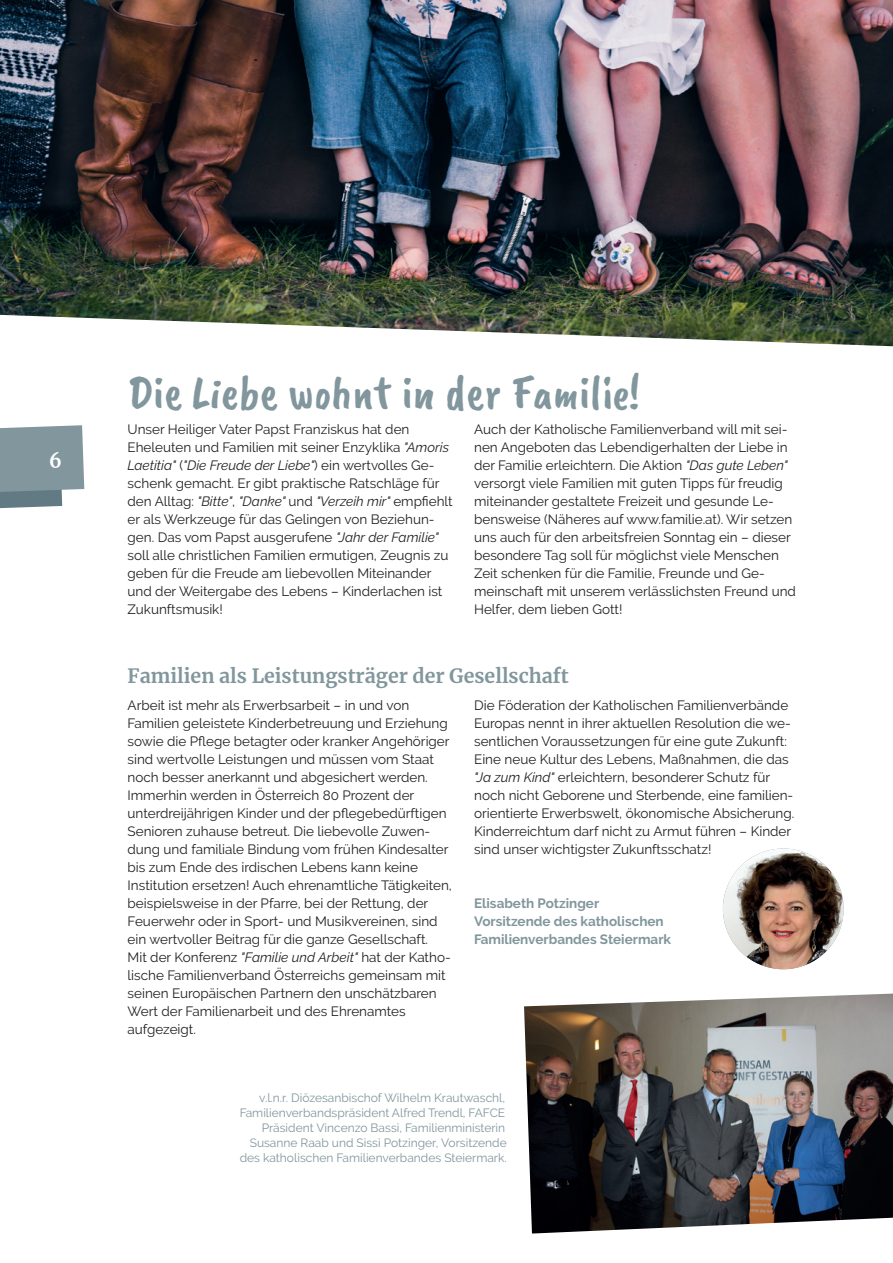
<style>
.page{position:relative;width:893px;height:1263px;background:#fff}
.page>*{position:absolute;margin:0;border:0;box-sizing:border-box;transform-origin:0 0}
.t1{font:48px "Caveat Brush";color:#81969d}
.t2{font:700 19.5px "Merriweather";color:#81969d}
.t3{font:13.5px/18px "Raleway";color:#231f20}
.t4{font:700 13.5px/18px "Raleway";color:#81969d}
.t5{font:12px/15px "Raleway";color:#81969d;text-align:right}
.s1{font-style:italic}
</style>
<div class="page">
<img style="left:723px;top:848px;width:121px;height:121px;border-radius:60px">
<img style="left:0;top:0;width:893px;height:346px">
<img style="left:524px;top:993px;width:369px;height:240px">
<svg style="left:0;top:425px;width:84px;height:83px;background:#889ba2"></svg>
<h1 class="t1" style="left:128px;top:364px;width:514px">Die Liebe wohnt in der Familie!</h1>
<p class="t3" style="left:128px;top:420px;width:327px">Unser Heiliger Vater Papst Franziskus hat den Eheleuten und Familien mit seiner Enzyklika <span class="s1">"Amoris Laetitia"</span> (<span class="s1">"Die Freude der Liebe"</span>) ein wertvolles Ge&shy;schenk gemacht. Er gibt praktische Ratschläge für den Alltag: <span class="s1">"Bitte"</span>, <span class="s1">"Danke"</span> und <span class="s1">"Verzeih mir"</span> empfiehlt er als Werkzeuge für das Gelingen von Beziehun&shy;gen. Das vom Papst ausgerufene <span class="s1">"Jahr der Familie" </span>soll alle christlichen Familien ermutigen, Zeugnis zu geben für die Freude am liebevollen Miteinander und der Weitergabe des Lebens – Kinderlachen ist Zukunftsmusik!</p>
<p class="t3" style="left:474px;top:420px;width:323px">Auch der Katholische Familienverband will mit sei&shy;nen Angeboten das Lebendigerhalten der Liebe in der Familie erleichtern. Die Aktion <span class="s1">"Das gute Leben" </span>versorgt viele Familien mit guten Tipps für freudig miteinander gestaltete Freizeit und gesunde Le&shy;bensweise (Näheres auf www.familie.at). Wir setzen uns auch für den arbeitsfreien Sonntag ein – dieser besondere Tag soll für möglichst viele Menschen Zeit schenken für die Familie, Freunde und Ge&shy;meinschaft mit unserem verlässlichsten Freund und Helfer, dem lieben Gott!</p>
<h2 class="t2" style="left:128px;top:663px;width:443px">Familien als Leistungsträger der Gesellschaft</h2>
<p class="t3" style="left:128px;top:696px;width:326px">Arbeit ist mehr als Erwerbsarbeit – in und von Familien geleistete Kinderbetreuung und Erziehung sowie die Pflege betagter oder kranker Angehöriger sind wertvolle Leistungen und müssen vom Staat noch besser anerkannt und abgesichert werden.<br>Immerhin werden in Österreich 80 Prozent der unterdreijährigen Kinder und der pflegebedürftigen Senioren zuhause betreut. Die liebevolle Zuwen&shy;dung und familiale Bindung vom frühen Kindesalter bis zum Ende des irdischen Lebens kann keine Institution ersetzen! Auch ehrenamtliche Tätigkeiten, beispielsweise in der Pfarre, bei der Rettung, der Feuerwehr oder in Sport- und Musikvereinen, sind ein wertvoller Beitrag für die ganze Gesellschaft.<br>Mit der Konferenz <span class="s1">"Familie und Arbeit"</span> hat der Katho&shy;lische Familienverband Österreichs gemeinsam mit seinen Europäischen Partnern den unschätzbaren Wert der Familienarbeit und des Ehrenamtes aufgezeigt.</p>
<p class="t3" style="left:474px;top:696px;width:322px">Die Föderation der Katholischen Familienverbände Europas nennt in ihrer aktuellen Resolution die we&shy;sentlichen Voraussetzungen für eine gute Zukunft:<br>Eine neue Kultur des Lebens, Maßnahmen, die das <span class="s1">"Ja zum Kind"</span> erleichtern, besonderer Schutz für noch nicht Geborene und Sterbende, eine familien&shy;orientierte Erwerbswelt, ökonomische Absicherung.<br>Kinderreichtum darf nicht zu Armut führen – Kinder sind unser wichtigster Zukunftsschatz!</p>
<p class="t4" style="left:474px;top:894px;width:198px">Elisabeth Potzinger<br>Vorsitzende des katholischen<br>Familienverbandes Steiermark</p>
<p class="t5" style="left:240px;top:1090px;width:268px">v.l.n.r. Diözesanbischof Wilhelm Krautwaschl, Familienverbandspräsident Alfred Trendl, FAFCE Präsident Vincenzo Bassi, Familienministerin Susanne Raab und Sissi Potzinger, Vorsitzende des katholischen Familienverbandes Steiermark.</p>
</div>
